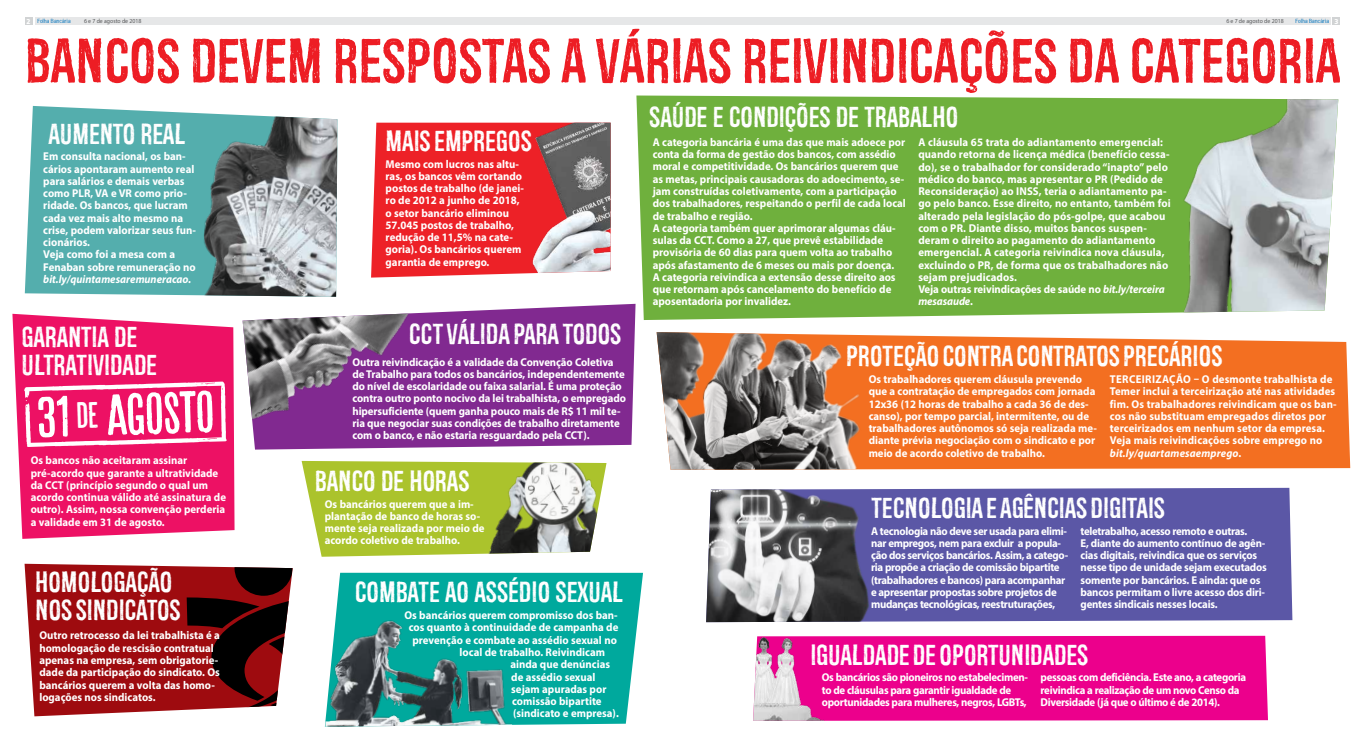
<style>
.page{position:relative;width:1365px;height:745px;background:#fff}
.page>*{position:absolute;margin:0;border:0;box-sizing:border-box;transform-origin:0 0}
.t1{font:60.38px "Redgar";color:#ed1d24}
.t2{font:57.84px "Astoundingnews";color:#fff}
.t3{font:28px/28px "Redgar";color:#fff}
.t4{font:700 11.38px/12.2px "Myriad Pro";color:#fff;scale:.95 1}
.t5{font:700 11.38px/12.2px "Myriad Pro";letter-spacing:-.03em;color:#fff;scale:.95 1}
.t6{font:700 11.38px/12.2px "Myriad Pro";letter-spacing:-.02em;color:#fff;scale:.95 1}
.t7{font:italic 700 11.38px "Myriad Pro";color:#fff;scale:.95 1}
.t8{font:6.12px "Myriad Pro";color:#58595b;scale:.95 1}
.t9{font:6.12px "Alido";letter-spacing:.055em;color:#0072bc;scale:.81 1}
.s1{font-family:"Frutiger";font-weight:900;font-size:7px;color:#fff}
.s2{font-style:italic}
.s3{font-size:36.4px}
</style>
<div class="page">
<div style="left:36px;top:17px;width:1294px;height:8px;background:#e6e7e8"></div>
<div style="left:25px;top:17px;width:7px;height:8px;background:#d1d3d4"></div>
<div style="left:1332px;top:17px;width:7px;height:8px;background:#d1d3d4"></div>
<div style="left:25px;top:106px;width:171px;height:190px;background:#54aead"></div>
<img style="left:196px;top:113px;width:141px;height:183px">
<div style="left:440px;top:303px;width:195px;height:145px;background:#812990"></div>
<img style="left:242px;top:312px;width:198px;height:137px">
<div style="left:25px;top:563px;width:159px;height:152px;background:#9e0b0f"></div>
<svg style="left:184px;top:566px;width:109px;height:144px;background:#651e20"></svg>
<svg style="left:301px;top:460px;width:305px;height:96px;background:#b8cc4d"></svg>
<img style="left:434px;top:461px;width:165px;height:93px">
<svg style="left:335px;top:572px;width:308px;height:153px;background:#10aea3"></svg>
<img style="left:325px;top:618px;width:189px;height:108px">
<svg style="left:12px;top:313px;width:222px;height:225px;background:#ee2873"></svg>
<div style="left:636px;top:95px;width:448px;height:225px;background:#6fb03d"></div>
<img style="left:1065px;top:98px;width:273px;height:216px">
<div style="left:904px;top:487px;width:388px;height:134px;background:#5b57a6"></div>
<img style="left:706px;top:489px;width:198px;height:132px">
<div style="left:848px;top:635px;width:419px;height:85px;background:#ec008c"></div>
<img style="left:753px;top:636px;width:95px;height:84px">
<div style="left:371px;top:123px;width:93px;height:154px;background:#ed2127"></div>
<img style="left:450px;top:123px;width:160px;height:152px">
<div style="left:879px;top:335px;width:470px;height:134px;background:#f36f21"></div>
<img style="left:656px;top:332px;width:223px;height:137px">
<svg style="left:24px;top:381px;width:203px;height:65px;background:#ef357b"></svg>
<p class="t9" style="left:26px;top:18px;width:56px"><span class="s1">2</span> Folha Bancária</p>
<p class="t8" style="left:84px;top:17px;width:62px">6 e 7 de agosto de 2018</p>
<p class="t8" style="left:1226px;top:17px;width:62px">6 e 7 de agosto de 2018</p>
<p class="t9" style="left:1295px;top:18px;width:55px">Folha Bancária <span class="s1">3</span></p>
<h1 class="t1" style="left:25px;top:26px;width:1316px">BANCOS DEVEM RESPOSTAS A VÁRIAS REIVINDICAÇÕES DA CATEGORIA</h1>
<h3 class="t3" style="left:48px;top:119px;width:138px">AUMENTO REAL</h3>
<h3 class="t3" style="left:649px;top:103px;width:310px">SAÚDE E CONDIÇÕES DE TRABALHO</h3>
<h3 class="t3" style="left:385px;top:127px;width:148px">MAIS EMPREGOS</h3>
<p class="t4" style="left:652px;top:135px;width:268px">A categoria bancária é uma das que mais adoece por conta da forma de gestão dos bancos, com assédio moral e competitividade. Os bancários querem que as metas, principais causadoras do adoecimento, se&shy;jam construídas coletivamente, com a participação dos trabalhadores, respeitando o perfil de cada local de trabalho e região.<br>A categoria também quer aprimorar algumas cláu&shy;sulas da CCT. Como a 27, que prevê estabilidade provisória de 60 dias para quem volta ao trabalho após afastamento de 6 meses ou mais por doença.<br>A categoria reivindica a extensão desse direito aos que retornam após cancelamento do benefício de aposentadoria por invalidez.</p>
<p class="t4" style="left:918px;top:135px;width:267px">A cláusula 65 trata do adiantamento emergencial: quando retorna de licença médica (benefício cessa&shy;do), se o trabalhador for considerado “inapto” pelo médico do banco, mas apresentar o PR (Pedido de Reconsideração) ao INSS, teria o adiantamento pa&shy;go pelo banco. Esse direito, no entanto, também foi alterado pela legislação do pós-golpe, que acabou com o PR. Diante disso, muitos bancos suspen&shy;deram o direito ao pagamento do adiantamento emergencial. A categoria reivindica nova cláusula, excluindo o PR, de forma que os trabalhadores não sejam prejudicados.<br>Veja outras reivindicações de saúde no <span class="s2">bit.ly/terceira mesasaude</span>.</p>
<h3 class="t3" style="left:846px;top:342px;width:377px">PROTEÇÃO CONTRA CONTRATOS PRECÁRIOS</h3>
<p class="t4" style="left:868px;top:372px;width:242px">Os trabalhadores querem cláusula prevendo que a contratação de empregados com jornada 12x36 (12 horas de trabalho a cada 36 de des&shy;canso), por tempo parcial, intermitente, ou de trabalhadores autônomos só seja realizada me&shy;diante prévia negociação com o sindicato e por meio de acordo coletivo de trabalho.</p>
<p class="t4" style="left:1109px;top:372px;width:240px">TERCEIRIZAÇÃO – O desmonte trabalhista de Temer inclui a terceirização até nas atividades fim. Os trabalhadores reivindicam que os ban&shy;cos não substituam empregados diretos por terceirizados em nenhum setor da empresa.<br>Veja mais reivindicações sobre emprego no <span class="s2">bit.ly/quartamesaemprego</span>.</p>
<p class="t4" style="left:43px;top:150px;width:162px">Em consulta nacional, os ban&shy;cários apontaram aumento real para salários e demais verbas como PLR, VA e VR como prio&shy;ridade. Os bancos, que lucram cada vez mais alto mesmo na crise, podem valorizar seus fun&shy;cionários.<br>Veja como foi a mesa com a<br>Fenaban sobre remuneração no</p>
<p class="t7" style="left:43px;top:271px;width:157px">bit.ly/quintamesaremuneracao.</p>
<p class="t4" style="left:385px;top:157px;width:147px">Mesmo com lucros nas altu&shy;ras, os bancos vêm cortando postos de trabalho (de janei&shy;ro de 2012 a junho de 2018, o setor bancário eliminou<br>57.045 postos de trabalho, redução de 11,5% na cate&shy;goria). Os bancários querem garantia de emprego.</p>
<h3 class="t3" style="left:409px;top:320px;width:214px">CCT VÁLIDA PARA TODOS</h3>
<h3 class="t3" style="left:21px;top:323px;width:137px">GARANTIA DE<br>ULTRATIVIDADE</h3>
<p class="t4" style="left:352px;top:355px;width:289px">Outra reivindicação é a validade da Convenção Coletiva de Trabalho para todos os bancários, independentemente do nível de escolaridade ou faixa salarial. É uma proteção contra outro ponto nocivo da lei trabalhista, o empregado hipersuficiente (quem ganha pouco mais de R$ 11 mil te&shy;ria que negociar suas condições de trabalho diretamente com o banco, e não estaria resguardado pela CCT).</p>
<h2 class="t2" style="left:37px;top:391px;width:178px;rotate:-2deg">31 <span class="s3">de</span> agosto</h2>
<p class="t4" style="left:31px;top:454px;width:207px">Os bancos não aceitaram assinar pré-acordo que garante a ultratividade da CCT (princípio segundo o qual um acordo continua válido até assinatura de outro). Assim, nossa convenção perderia a validade em 31 de agosto.</p>
<h3 class="t3" style="left:315px;top:466px;width:156px">BANCO DE HORAS</h3>
<h3 class="t3" style="left:871px;top:493px;width:295px">TECNOLOGIA E AGÊNCIAS DIGITAIS</h3>
<p class="t4" style="left:325px;top:497px;width:169px">Os bancários querem que a im&shy;plantação de banco de horas so&shy;mente seja realizada por meio de acordo coletivo de trabalho.</p>
<p class="t5" style="left:871px;top:524px;width:209px">A tecnologia não deve ser usada para elimi&shy;nar empregos, nem para excluir a popula&shy;ção dos serviços bancários. Assim, a catego&shy;ria propõe a criação de comissão bipartite (trabalhadores e bancos) para acompanhar e apresentar propostas sobre projetos de mudanças tecnológicas, reestruturações,</p>
<p class="t6" style="left:1080px;top:524px;width:198px">teletrabalho, acesso remoto e outras.<br>E, diante do aumento contínuo de agên&shy;cias digitais, reivindica que os serviços nesse tipo de unidade sejam executados somente por bancários. E ainda: que os bancos permitam o livre acesso dos diri&shy;gentes sindicais nesses locais.</p>
<h3 class="t3" style="left:35px;top:567px;width:147px">HOMOLOGAÇÃO<br>NOS SINDICATOS</h3>
<h3 class="t3" style="left:355px;top:577px;width:269px">COMBATE AO ASSÉDIO SEXUAL</h3>
<p class="t4" style="left:404px;top:608px;width:226px">Os bancários querem compromisso dos ban-</p>
<p class="t4" style="left:409px;top:620px;width:222px">cos quanto à continuidade de campanha de</p>
<p class="t4" style="left:412px;top:633px;width:217px">prevenção e combate ao assédio sexual no</p>
<p class="t4" style="left:459px;top:645px;width:155px">local de trabalho. Reivindicam</p>
<p class="t4" style="left:510px;top:657px;width:106px">ainda que denúncias</p>
<p class="t4" style="left:511px;top:669px;width:90px">de assédio sexual</p>
<p class="t4" style="left:511px;top:682px;width:102px">sejam apuradas por</p>
<p class="t4" style="left:512px;top:694px;width:96px">comissão bipartite</p>
<p class="t4" style="left:513px;top:706px;width:113px">(sindicato e empresa).</p>
<p class="t4" style="left:39px;top:628px;width:191px">Outro retrocesso da lei trabalhista é a homologação de rescisão contratual apenas na empresa, sem obrigatorie&shy;dade da participação do sindicato. Os bancários querem a volta das homo&shy;logações nos sindicatos.</p>
<h3 class="t3" style="left:810px;top:641px;width:279px">IGUALDADE DE OPORTUNIDADES</h3>
<p class="t5" style="left:821px;top:670px;width:218px">Os bancários são pioneiros no estabelecimen&shy;to de cláusulas para garantir igualdade de oportunidades para mulheres, negros, LGBTs,</p>
<p class="t5" style="left:1040px;top:670px;width:218px">pessoas com deficiência. Este ano, a categoria reivindica a realização de um novo Censo da<br>Diversidade (já que o último é de 2014).</p>
</div>
